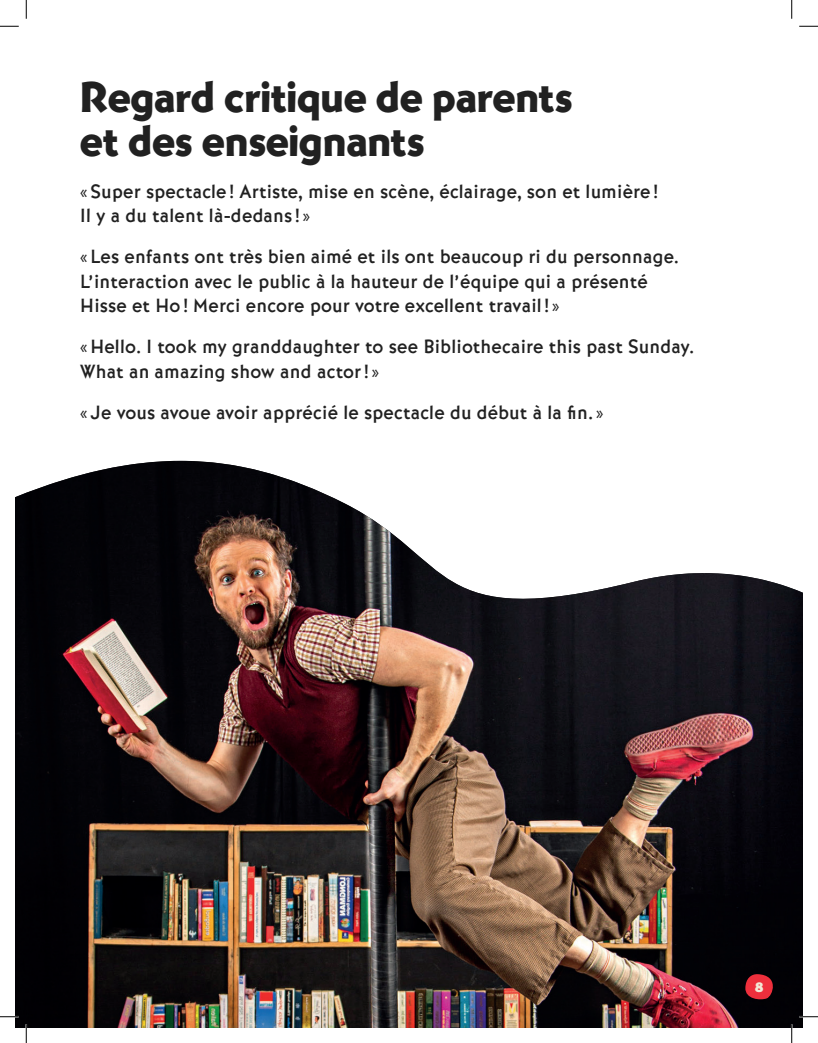
<style>
.page{position:relative;width:818px;height:1043px;background:#fff}
.page>*{position:absolute;margin:0;border:0;box-sizing:border-box;transform-origin:0 0}
.t1{font:45px/43.8px "Bernhard Got URW Ult";letter-spacing:.01em;color:#212121}
.t2{font:500 20px/24.4px "Bernhard Got URW";letter-spacing:.01em;color:#212121}
.t3{font:14px "Bernhard Got URW Ext Hea";color:#f2e9d7}
</style>
<div class="page">
<img style="left:15px;top:461px;width:787px;height:567px">
<svg style="left:745px;top:973px;width:34px;height:27px"></svg>
<svg style="left:0;top:25px;width:19px;height:2px"></svg>
<svg style="left:799px;top:25px;width:19px;height:2px"></svg>
<svg style="left:0;top:1015px;width:19px;height:2px"></svg>
<svg style="left:799px;top:1015px;width:19px;height:2px"></svg>
<svg style="left:25px;top:0;width:2px;height:19px"></svg>
<svg style="left:25px;top:1024px;width:2px;height:18px"></svg>
<svg style="left:791px;top:0;width:1px;height:19px"></svg>
<svg style="left:790px;top:1024px;width:2px;height:18px"></svg>
<h1 class="t1" style="left:80px;top:78px;width:493px">Regard critique de parents et des enseignants</h1>
<p class="t2" style="left:80px;top:179px;width:579px">« Super spectacle ! Artiste, mise en scène, éclairage, son et lumière !<br>Il y a du talent là-dedans !»</p>
<p class="t2" style="left:80px;top:245px;width:600px">« Les enfants ont très bien aimé et ils ont beaucoup ri du personnage.<br>L’interaction avec le public à la hauteur de l’équipe qui a présenté<br>Hisse et Ho ! Merci encore pour votre excellent travail !»</p>
<p class="t2" style="left:80px;top:335px;width:615px">«Hello. I took my granddaughter to see Bibliothecaire this past Sunday.<br>What an amazing show and actor!»</p>
<p class="t2" style="left:80px;top:400px;width:524px">« Je vous avoue avoir apprécié le spectacle du début à la fin.»</p>
<p class="t3" style="left:754px;top:978px;width:11px">8</p>
</div>
